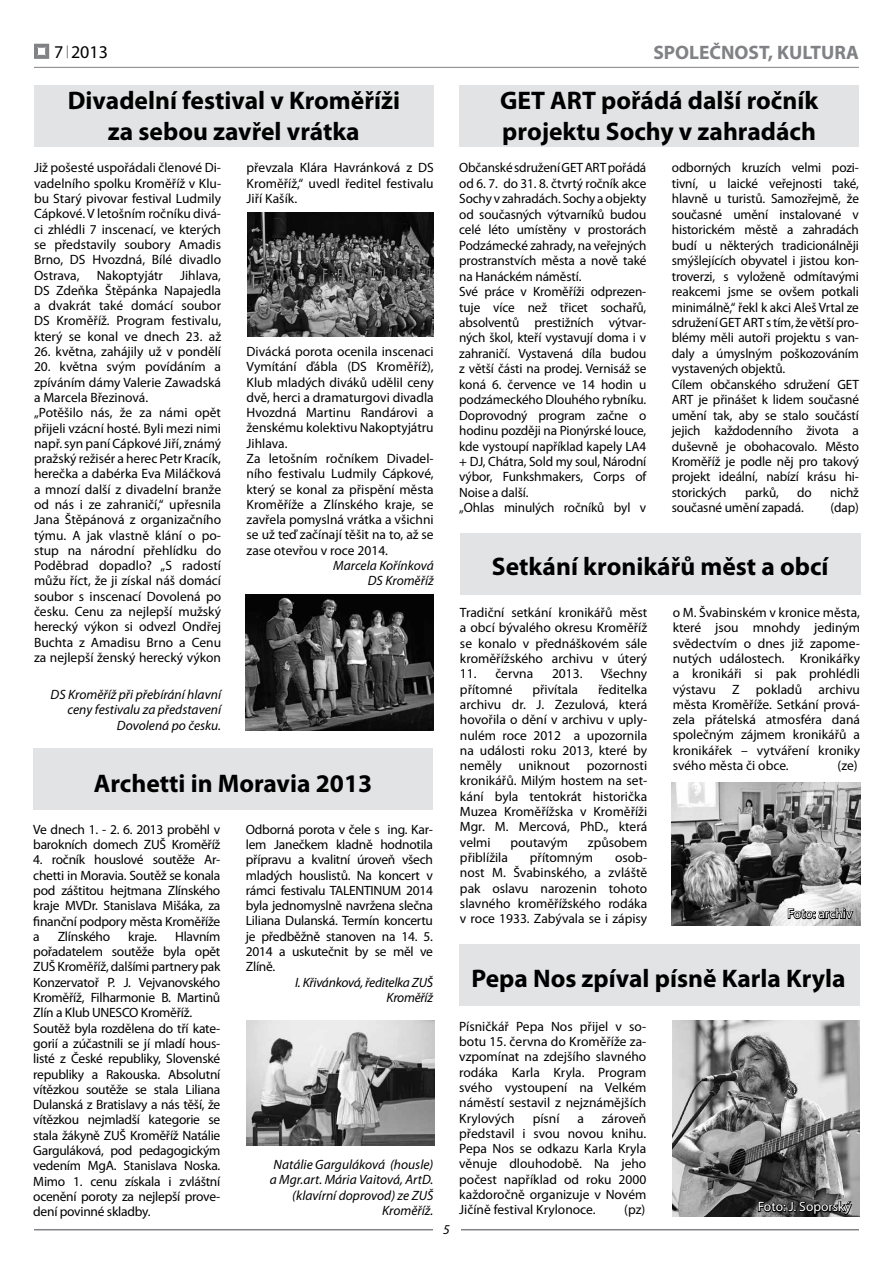
<style>
.page{position:relative;width:893px;height:1263px;background:#fff}
.page>*{position:absolute;margin:0;border:0;box-sizing:border-box;transform-origin:0 0}
.t1{font:700 25.5px/30.6px "Myriad Pro";color:#000;text-align:center}
.t2{font:700 19.5px "Myriad Pro";color:#808285}
.t3{font:18px "Myriad Pro";color:#000}
.t4{font:13.5px/15.3px "Myriad Pro";letter-spacing:-.01em;color:#000;text-align:justify}
.t5{font:italic 13.5px/15.3px "Myriad Pro";color:#000;text-align:right}
.t6{font:italic 13.5px/15.3px "Myriad Pro";letter-spacing:-.02em;color:#000;text-align:right}
.t7{font:13.5px "Myriad Pro";color:#fff}
</style>
<div class="page">
<svg style="left:67px;top:45px;width:1px;height:13px"></svg>
<hr style="left:34px;top:67px;width:825px;height:1px;background:#808285">
<hr style="left:34px;top:1229px;width:825px;height:1px;background:#808285">
<div style="left:433px;top:1224px;width:27px;height:10px;background:#fff"></div>
<svg style="left:34px;top:44px;width:15px;height:15px"></svg>
<div style="left:460px;top:533px;width:400px;height:61px;background:#e2e3e4"></div>
<div style="left:459px;top:944px;width:400px;height:62px;background:#e2e3e4"></div>
<div style="left:34px;top:85px;width:400px;height:62px;background:#e2e3e4"></div>
<div style="left:459px;top:85px;width:400px;height:62px;background:#e2e3e4"></div>
<div style="left:33px;top:748px;width:400px;height:62px;background:#e2e3e4"></div>
<img style="left:672px;top:1020px;width:188px;height:196px">
<img style="left:672px;top:783px;width:188px;height:142px">
<svg style="left:787px;top:894px;width:68px;height:32px"></svg>
<img style="left:247px;top:213px;width:187px;height:124px">
<img style="left:246px;top:594px;width:188px;height:137px">
<img style="left:246px;top:1020px;width:188px;height:126px">
<svg style="left:757px;top:1197px;width:96px;height:20px;background:#3e3e3e"></svg>
<h3 class="t3" style="left:54px;top:42px;width:55px">7 2013</h3>
<h2 class="t2" style="left:653px;top:41px;width:207px">SPOLEČNOST, KULTURA</h2>
<h1 class="t1" style="left:68px;top:85px;width:334px">Divadelní festival v Kroměříži za sebou zavřel vrátka</h1>
<h1 class="t1" style="left:500px;top:85px;width:320px;text-align:left">GET ART pořádá další ročník projektu Sochy v zahradách</h1>
<p class="t4" style="left:34px;top:161px;width:189px">Již pošesté uspořádali členové Di&shy;vadelního spolku Kroměříž v Klu&shy;bu Starý pivovar festival Ludmily Cápkové. V letošním ročníku divá&shy;ci zhlédli 7 inscenací, ve kterých se představily soubory Amadis Brno, DS Hvozdná, Bílé divadlo Ostrava,</p>
<p class="t4" style="left:34px;top:268px;width:189px;text-indent:146px">Jihlava, DS Zdeňka Štěpánka Napajedla a dvakrát také domácí soubor DS Kroměříž. Program festivalu, který se konal ve dnech 23. až</p>
<p class="t4" style="left:34px;top:344px;width:189px">26. května, zahájily už v pondělí</p>
<p class="t4" style="left:34px;top:359px;width:189px;text-align:left">20. května svým povídáním a zpíváním dámy Valerie Zawadská a Marcela Březinová.<br>„Potěšilo nás, že za námi opět přijeli vzácní hosté. Byli mezi nimi např. syn paní Cápkové Jiří, známý pražský režisér a herec Petr Kracík, herečka a dabérka Eva Miláčková a mnozí další z divadelní branže od nás i ze zahraničí,“ upřesnila<br>Jana Štěpánová z organizačního týmu. A jak vlastně klání o po&shy;stup na národní přehlídku do<br>Poděbrad dopadlo? „S radostí můžu říct, že ji získal náš domácí soubor s inscenací Dovolená po česku. Cenu za nejlepší mužský herecký výkon si odvezl Ondřej<br>Buchta z Amadisu Brno a Cenu za nejlepší ženský herecký výkon</p>
<p class="t4" style="left:97px;top:268px;width:68px">Nakoptyjátr</p>
<p class="t5" style="left:51px;top:687px;width:172px;line-height:15.8px">DS Kroměříž při přebírání hlavní ceny festivalu za představení<br>Dovolená po česku.</p>
<p class="t4" style="left:247px;top:160px;width:189px">převzala Klára Havránková z DS Kroměříž,“ uvedl ředitel festivalu Jiří Kašík.</p>
<p class="t4" style="left:247px;top:344px;width:189px;text-align:left">Divácká porota ocenila inscenaci<br>Vymítání ďábla (DS Kroměříž),<br>Klub mladých diváků udělil ceny dvě, herci a dramaturgovi divadla<br>Hvozdná Martinu Randárovi a ženskému kolektivu Nakoptyjátru<br>Jihlava.<br>Za letošním ročníkem Divadel&shy;ního festivalu Ludmily Cápkové, který se konal za přispění města<br>Kroměříže a Zlínského kraje, se zavřela pomyslná vrátka a všichni se už teď začínají těšit na to, až se zase otevřou v roce 2014.</p>
<p class="t5" style="left:333px;top:558px;width:102px">Marcela Kořínková<br>DS Kroměříž</p>
<h1 class="t1" style="left:94px;top:769px;width:280px">Archetti in Moravia 2013</h1>
<p class="t4" style="left:33px;top:822px;width:189px">Ve dnech 1. - 2. 6. 2013 proběhl v barokních domech ZUŠ Kroměříž</p>
<p class="t4" style="left:33px;top:852px;width:189px">4. ročník houslové soutěže Ar&shy;chetti in Moravia. Soutěž se konala pod záštitou hejtmana Zlínského kraje MVDr. Stanislava Mišáka, za finanční podpory města Kroměříže a</p>
<p class="t4" style="left:33px;top:929px;width:189px;text-align:left;text-indent:142px">Hlavním pořadatelem soutěže byla opět<br>ZUŠ Kroměříž, dalšími partnery pak<br>Konzervatoř P. J. Vejvanovského<br>Kroměříž, Filharmonie B. Martinů<br>Zlín a Klub UNESCO Kroměříž.<br>Soutěž byla rozdělena do tří kate&shy;gorií a zúčastnili se jí mladí hous&shy;listé z České republiky, Slovenské republiky a Rakouska. Absolutní vítězkou soutěže se stala Liliana<br>Dulanská z Bratislavy a nás těší, že vítězkou nejmladší kategorie se stala žákyně ZUŠ Kroměříž Natálie<br>Garguláková, pod pedagogickým vedením MgA. Stanislava Noska.<br>Mimo 1. cenu získala i zvláštní ocenění poroty za nejlepší prove&shy;dení povinné skladby.</p>
<p class="t4" style="left:58px;top:929px;width:54px">Zlínského</p>
<p class="t4" style="left:128px;top:929px;width:30px">kraje.</p>
<p class="t4" style="left:246px;top:822px;width:189px">Odborná porota v čele s ing. Kar&shy;lem Janečkem kladně hodnotila přípravu a kvalitní úroveň všech mladých houslistů. Na koncert v rámci festivalu TALENTINUM 2014 byla jednomyslně navržena slečna Liliana Dulanská. Termín koncertu je předběžně stanoven na 14. 5.<br>2014 a uskutečnit by se měl ve Zlíně.</p>
<p class="t6" style="left:295px;top:975px;width:139px">I. Křivánková, ředitelka ZUŠ<br>Kroměříž</p>
<p class="t5" style="left:270px;top:1157px;width:165px">Natálie Garguláková (housle) a Mgr.art. Mária Vaitová, ArtD. (klavírní doprovod) ze ZUŠ<br>Kroměříž.</p>
<p class="t5" style="left:443px;top:1222px;width:8px">5</p>
<p class="t4" style="left:459px;top:160px;width:189px;text-align:left">Občanské sdružení GET ART pořádá od 6. 7. do 31. 8. čtvrtý ročník akce<br>Sochy v zahradách. Sochy a objekty od současných výtvarníků budou celé léto umístěny v prostorách<br>Podzámecké zahrady, na veřejných prostranstvích města a nově také na Hanáckém náměstí.<br>Své práce v Kroměříži odprezen&shy;tuje více než třicet sochařů, absolventů prestižních výtvar&shy;ných škol, kteří vystavují doma i v zahraničí. Vystavená díla budou z větší části na prodej. Vernisáž se koná 6. července ve 14 hodin u podzámeckého Dlouhého rybníku.<br>Doprovodný program začne o hodinu později na Pionýrské louce, kde vystoupí například kapely LA4 + DJ, Chátra, Sold my soul, Národní výbor, Funkshmakers, Corps of<br>Noise a další.<br>„Ohlas minulých ročníků byl v</p>
<p class="t4" style="left:672px;top:160px;width:189px;text-align:left">odborných kruzích velmi pozi&shy;tivní, u laické veřejnosti také, hlavně u turistů. Samozřejmě, že současné umění instalované v historickém městě a zahradách budí u některých tradicionálněji smýšlejících obyvatel i jistou kon&shy;troverzi, s vyloženě odmítavými reakcemi jsme se ovšem potkali minimálně,“ řekl k akci Aleš Vrtal ze sdružení GET ART s tím, že větší pro&shy;blémy měli autoři projektu s van&shy;daly a úmyslným poškozováním vystavených objektů.<br>Cílem občanského sdružení GET<br>ART je přinášet k lidem současné umění tak, aby se stalo součástí jejich každodenního života a duševně je obohacovalo. Město<br>Kroměříž je podle něj pro takový projekt ideální, nabízí krásu hi&shy;storických</p>
<p class="t4" style="left:745px;top:485px;width:35px">parků,</p>
<p class="t4" style="left:797px;top:485px;width:16px">do</p>
<p class="t4" style="left:830px;top:485px;width:30px">nichž</p>
<p class="t4" style="left:672px;top:500px;width:134px">současné umění zapadá.</p>
<p class="t4" style="left:830px;top:500px;width:30px">(dap)</p>
<h1 class="t1" style="left:492px;top:552px;width:338px">Setkání kronikářů měst a obcí</h1>
<p class="t4" style="left:460px;top:605px;width:189px">Tradiční setkání kronikářů měst a obcí bývalého okresu Kroměříž se konalo v přednáškovém sále kroměřížského archivu v úterý</p>
<p class="t4" style="left:460px;top:666px;width:75px">11. června</p>
<p class="t4" style="left:552px;top:666px;width:32px">2013.</p>
<p class="t4" style="left:601px;top:666px;width:48px">Všechny</p>
<p class="t4" style="left:460px;top:682px;width:54px">přítomné</p>
<p class="t4" style="left:532px;top:682px;width:47px">přivítala</p>
<p class="t4" style="left:460px;top:682px;width:189px;text-indent:138px">ředitelka archivu dr. J. Zezulová, která hovořila o dění v archivu v uply&shy;nulém roce 2012 a upozornila na události roku 2013, které by neměly uniknout pozornosti kronikářů. Milým hostem na set&shy;kání byla tentokrát historička Muzea Kroměřížska v Kroměříži Mgr. M. Mercová, PhD., která velmi</p>
<p class="t4" style="left:510px;top:835px;width:59px">poutavým</p>
<p class="t4" style="left:588px;top:835px;width:61px">způsobem</p>
<p class="t4" style="left:460px;top:850px;width:189px;text-indent:155px">osob&shy;nost M. Švabinského, a zvláště pak oslavu narozenin tohoto slavného kroměřížského rodáka v roce 1933. Zabývala se i zápisy</p>
<p class="t4" style="left:460px;top:850px;width:49px">přiblížila</p>
<p class="t4" style="left:530px;top:850px;width:65px">přítomným</p>
<p class="t4" style="left:673px;top:605px;width:189px">o M. Švabinském v kronice města, které jsou mnohdy jediným svědectvím o dnes již zapome&shy;nutých událostech. Kronikářky a kronikáři si pak prohlédli výstavu Z pokladů archivu města Kroměříže. Setkání prová&shy;zela přátelská atmosféra daná společným zájmem kronikářů a kronikářek – vytváření kroniky svého města či obce.</p>
<p class="t4" style="left:838px;top:758px;width:22px">(ze)</p>
<p class="t7" style="left:787px;top:906px;width:67px">Foto: archiv</p>
<h1 class="t1" style="left:472px;top:963px;width:376px">Pepa Nos zpíval písně Karla Kryla</h1>
<p class="t4" style="left:459px;top:1019px;width:189px">Písničkář Pepa Nos přijel v so&shy;botu 15. června do Kroměříže za&shy;vzpomínat na zdejšího slavného rodáka Karla Kryla. Program svého vystoupení na Velkém náměstí sestavil z nejznámějších Krylových</p>
<p class="t4" style="left:459px;top:1110px;width:189px;text-indent:143px">zároveň představil i svou novou knihu.<br>Pepa Nos se odkazu Karla Kryla věnuje dlouhodobě. Na jeho počest například od roku 2000 každoročně organizuje v Novém Jičíně festival Krylonoce.</p>
<p class="t4" style="left:533px;top:1110px;width:28px">písní</p>
<p class="t4" style="left:577px;top:1110px;width:8px">a</p>
<p class="t4" style="left:624px;top:1202px;width:23px">(pz)</p>
<p class="t7" style="left:758px;top:1199px;width:95px">Foto: J. Soporský</p>
</div>
